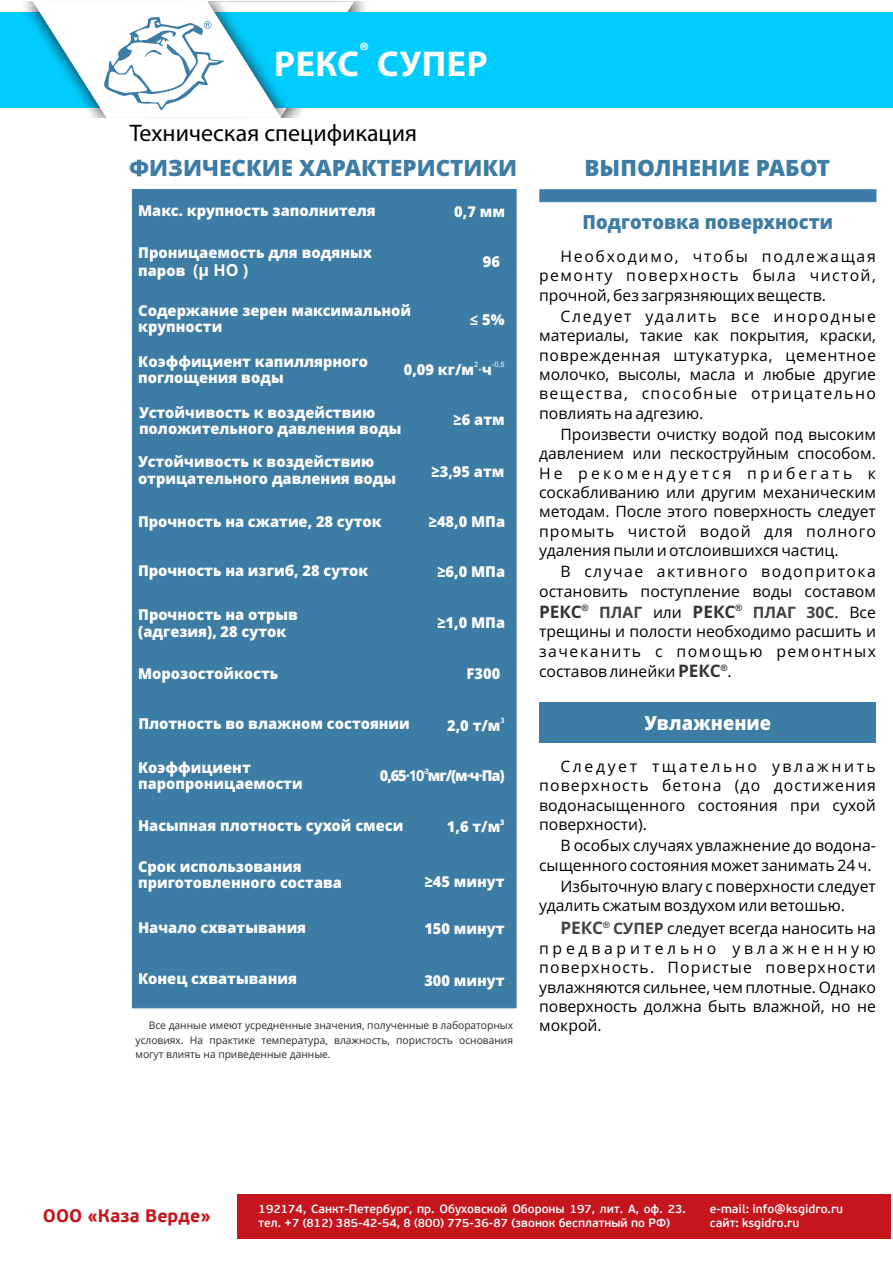
<style>
.page{position:relative;width:893px;height:1263px;background:#fff}
.page>*{position:absolute;margin:0;border:0;box-sizing:border-box;transform-origin:0 0}
.t1{font:700 36px "Myriad Pro";letter-spacing:.02em;color:#fff}
.t2{font:24px "Myriad Pro";color:#000}
.t3{font:800 22.5px "Open Sans";color:#3c7ca5}
.t4{font:700 22.5px "Myriad Pro";color:#fff}
.t5{font:800 19.5px "Open Sans";color:#3c7ca5;scale:.94 1}
.t6{font:800 19.5px "Open Sans";color:#fff;scale:.94 1}
.t7{font:700 18px "PF Beau Sans Pro";color:#c4161c}
.t8{font:15.75px/19.4px "Open Sans";color:#000;text-align:justify}
.t9{font:800 15px/16.4px "Open Sans";color:#fff}
.t10{font:600 12px/14.4px "PF Beau Sans Pro";color:#fff}
.t11{font:10.5px/14.2px "Open Sans";color:#2b2a29;text-align:justify}
.t12{font:700 9px "Arial";color:#333}
.t13{font:700 9px "Arial";color:#434242}
.t14{font:7.5px "Arial";color:#fff}
.t15{font:700 7.5px "Open Sans";color:#fff}
.t16{font:700 7.5px "Arial";color:#fff}
.t17{font:800 7.5px "Open Sans";color:#fff}
.s1{font-weight:700;font-size:16.5px}
.s2{font-weight:700}
.s3{font-weight:400}
.s4{font-weight:700;font-size:17.25px;color:#333}
.s5{font-weight:700;color:#434242}
.s6{font-weight:700;font-size:17.25px;color:#434242}
</style>
<div class="page">
<div style="left:0;top:12px;width:893px;height:95px;background:#0cf"></div>
<img style="left:20px;top:1px;width:12px;height:107px">
<svg style="left:32px;top:1px;width:322px;height:117px"></svg>
<div style="left:132px;top:189px;width:384px;height:819px;background:#3c7ca5"></div>
<div style="left:539px;top:189px;width:337px;height:13px;background:#3c7ca5;border:1px solid #3c7ca5"></div>
<div style="left:539px;top:702px;width:337px;height:41px;background:#3c7ca5"></div>
<div style="left:238px;top:1194px;width:653px;height:45px;background:#c4161c"></div>
<h3 class="t4" style="left:359px;top:41px;width:12px">®</h3>
<h1 class="t1" style="left:274px;top:49px;width:215px">РЕКС СУПЕР</h1>
<h2 class="t2" style="left:130px;top:123px;width:289px">Техническая спецификация</h2>
<h3 class="t3" style="left:129px;top:159px;width:390px">ФИЗИЧЕСКИЕ ХАРАКТЕРИСТИКИ</h3>
<h3 class="t3" style="left:584px;top:159px;width:247px">ВЫПОЛНЕНИЕ РАБОТ</h3>
<p class="t9" style="left:138px;top:204px;width:239px">Макс. крупность заполнителя</p>
<p class="t9" style="left:138px;top:245px;width:235px;line-height:17.5px">Проницаемость для водяных паров <span class="s1">(µ HO )</span></p>
<p class="t9" style="left:138px;top:304px;width:274px">Содержание зерен максимальной крупности</p>
<p class="t9" style="left:454px;top:205px;width:52px">0,7 мм</p>
<p class="t9" style="left:483px;top:255px;width:19px">96</p>
<p class="t9" style="left:470px;top:313px;width:36px"><span class="s2">≤</span> 5%</p>
<p class="t9" style="left:138px;top:354px;width:231px">Коэффициент капиллярного поглощения воды</p>
<p class="t9" style="left:139px;top:406px;width:264px">Устойчивость к воздействию положительного давления воды</p>
<p class="t9" style="left:138px;top:455px;width:260px">Устойчивость к воздействию отрицательного давления воды</p>
<p class="t9" style="left:138px;top:515px;width:245px">Прочность на сжатие, 28 суток</p>
<p class="t9" style="left:138px;top:564px;width:232px">Прочность на изгиб, 28 суток</p>
<p class="t9" style="left:138px;top:608px;width:161px">Прочность на отрыв (адгезия), 28 суток</p>
<p class="t9" style="left:138px;top:667px;width:142px">Морозостойкость</p>
<p class="t9" style="left:138px;top:717px;width:273px">Плотность во влажном состоянии</p>
<p class="t9" style="left:138px;top:760px;width:166px">Коэффициент паропроницаемости</p>
<p class="t14" style="left:474px;top:362px;width:6px">2</p>
<p class="t14" style="left:492px;top:362px;width:14px">-0,5</p>
<p class="t9" style="left:404px;top:363px;width:90px">0,09 кг/м <span class="s3">·</span>ч</p>
<p class="t9" style="left:454px;top:413px;width:53px">≥6 атм</p>
<p class="t9" style="left:432px;top:465px;width:74px">≥3,95 атм</p>
<p class="t9" style="left:429px;top:515px;width:78px">≥48,0 МПа</p>
<p class="t9" style="left:437px;top:565px;width:69px">≥6,0 МПа</p>
<p class="t9" style="left:437px;top:615px;width:69px">≥1,0 МПа</p>
<p class="t9" style="left:467px;top:667px;width:35px">F300</p>
<p class="t16" style="left:500px;top:718px;width:6px">3</p>
<p class="t9" style="left:447px;top:718px;width:55px">2,0 т/м</p>
<p class="t15" style="left:423px;top:768px;width:7px">-3</p>
<p class="t9" style="left:380px;top:769px;width:126px">0,65<span class="s2">·10</span> мг/(м<span class="s2">·</span>ч<span class="s2">·</span>Па)</p>
<p class="t9" style="left:138px;top:819px;width:267px">Насыпная плотность сухой смеси</p>
<p class="t17" style="left:500px;top:819px;width:6px">3</p>
<p class="t9" style="left:447px;top:820px;width:55px">1,6 т/м</p>
<p class="t9" style="left:138px;top:860px;width:205px">Срок использования приготовленного состава</p>
<p class="t9" style="left:425px;top:875px;width:81px">≥45 минут</p>
<p class="t9" style="left:138px;top:921px;width:170px">Начало схватывания</p>
<p class="t9" style="left:424px;top:922px;width:82px">150 минут</p>
<p class="t9" style="left:138px;top:972px;width:160px">Конец схватывания</p>
<p class="t9" style="left:424px;top:973px;width:82px">300 минут</p>
<p class="t11" style="left:136px;top:1019px;width:379px;text-indent:13px">Все данные имеют усредненные значения, полученные в лабораторных условиях. На практике температура, влажность, пористость основания могут влиять на приведенные данные.</p>
<p class="t5" style="left:583px;top:214px;width:268px">Подготовка поверхности</p>
<p class="t8" style="left:539px;top:248px;width:338px;text-indent:21px">Необходимо, чтобы подлежащая ремонту поверхность была чистой, прочной, без загрязняющих веществ.</p>
<p class="t8" style="left:539px;top:308px;width:338px;text-indent:21px">Следует удалить все инородные материалы, такие как покрытия, краски, поврежденная штукатурка, цементное молочко, высолы, масла и любые другие вещества, способные отрицательно повлиять на адгезию.</p>
<p class="t8" style="left:539px;top:426px;width:338px;text-indent:21px">Произвести очистку водой под высоким давлением или пескоструйным способом.<br>Не рекомендуется прибегать к соскабливанию или другим механическим методам. После этого поверхность следует промыть чистой водой для полного удаления пыли и отслоившихся частиц.</p>
<p class="t8" style="left:539px;top:564px;width:338px;text-align:right">В случае активного водопритока остановить поступление воды составом</p>
<p class="t12" style="left:582px;top:604px;width:8px">®</p>
<p class="t12" style="left:735px;top:604px;width:8px">®</p>
<p class="t8" style="left:539px;top:604px;width:338px"><span class="s4">РЕКС</span> <span class="s5">ПЛАГ</span> или <span class="s4">РЕКС</span> <span class="s5">ПЛАГ 30С</span>. Все трещины и полости необходимо расшить и зачеканить с помощью ремонтных</p>
<p class="t8" style="left:539px;top:663px;width:194px">составов линейки <span class="s4">РЕКС</span> .<sup>®</sup></p>
<p class="t6" style="left:644px;top:715px;width:136px">Увлажнение</p>
<p class="t8" style="left:539px;top:758px;width:338px;text-indent:21px">Следует тщательно увлажнить поверхность бетона (до достижения водонасыщенного состояния при сухой поверхности).</p>
<p class="t8" style="left:539px;top:837px;width:338px;text-align:right">В особых случаях увлажнение до водона&shy;сыщенного состояния может занимать 24 ч.</p>
<p class="t8" style="left:539px;top:878px;width:338px;text-indent:21px">Избыточную влагу с поверхности следует удалить сжатым воздухом или ветошью.</p>
<p class="t13" style="left:603px;top:921px;width:8px">®</p>
<p class="t8" style="left:539px;top:921px;width:338px;text-indent:21px"><span class="s6">РЕКС</span> <span class="s5">СУПЕР</span> следует всегда наносить на предварительно увлажненную поверхность. Пористые поверхности увлажняются сильнее, чем плотные. Однако поверхность должна быть влажной, но не мокрой.</p>
<p class="t10" style="left:259px;top:1201px;width:429px">192174, Санкт-Петербург, пр. Обуховской Обороны 197, лит. А, оф. 23. тел. +7 (812) 385-42-54, 8 (800) 775-36-87 (звонок бесплатный по РФ)</p>
<p class="t10" style="left:710px;top:1201px;width:135px">e-mail: info@ksgidro.ru</p>
<p class="t7" style="left:43px;top:1205px;width:169px">ООО «Каза Верде»</p>
<p class="t10" style="left:710px;top:1216px;width:91px">сайт: ksgidro.ru</p>
</div>
